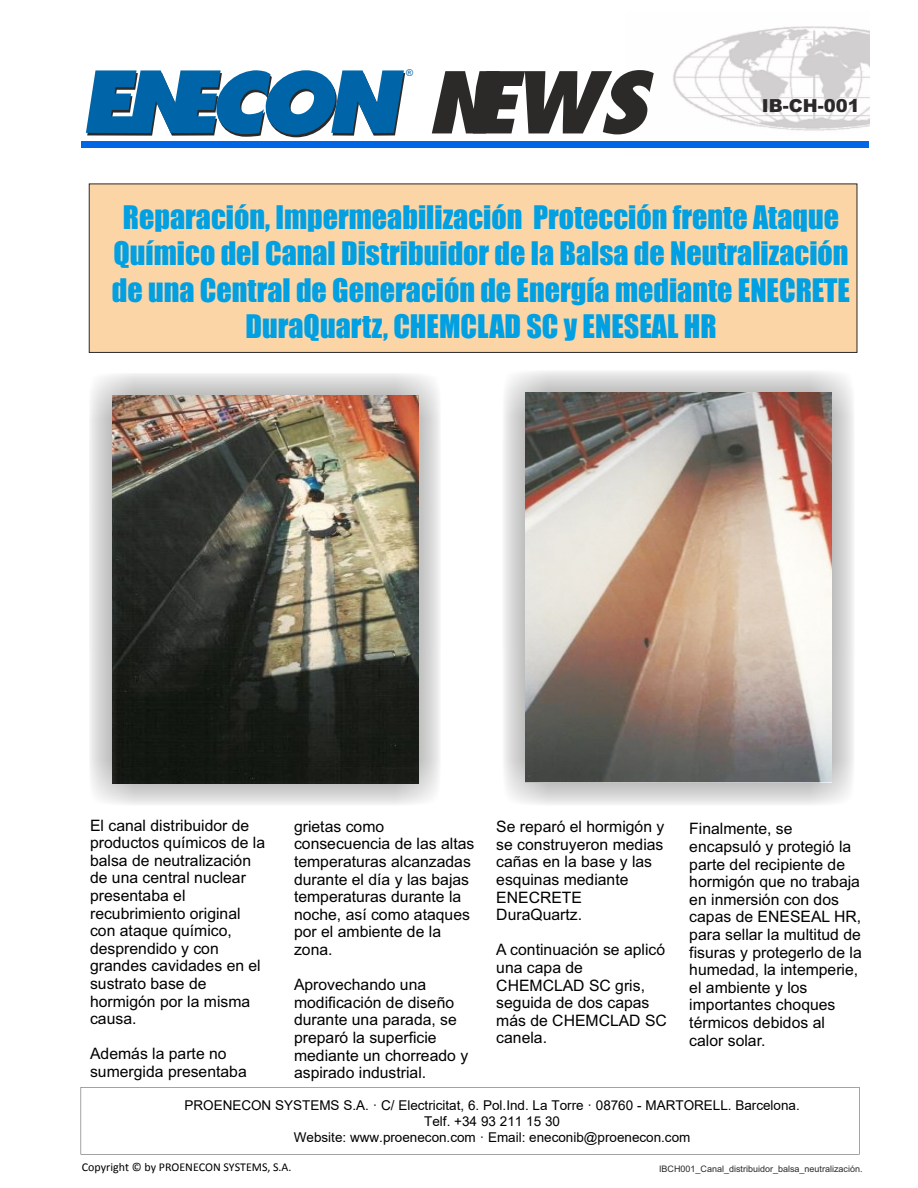
<style>
.page{position:relative;width:918px;height:1188px;background:#fff}
.page>*{position:absolute;margin:0;border:0;box-sizing:border-box;transform-origin:0 0}
.t1{font:italic 800 82.5px "Fujiyama";color:#2b2a29;scale:1.24 1}
.t2{font:30px/36.6px "Impact";color:#00a0e3;text-align:center}
.t3{font:900 18px "Arial";color:#2b2a29}
.t4{font:15.75px/17.5px "Arial";color:#000}
.t5{font:13.5px/16.2px "Arial";color:#000;text-align:center}
.t6{font:12px "Calibri";color:#000}
.t7{font:9.45px "Arial";color:#0065a8}
.t8{font:9px "Arial";color:#2b2a29}
</style>
<div class="page">
<img style="left:673px;top:26px;width:197px;height:105px">
<div style="left:82px;top:141px;width:787px;height:7px;background:#0066e6"></div>
<svg style="left:86px;top:70px;width:319px;height:67px"></svg>
<div style="left:89px;top:184px;width:768px;height:169px;background:#fcd5a6;border:1px solid #2b2a29"></div>
<div style="left:502px;top:370px;width:353px;height:436px;background:#2b2a29;opacity:.49"></div>
<img style="left:525px;top:393px;width:307px;height:390px">
<div style="left:89px;top:374px;width:351px;height:432px;background:#2b2a29;opacity:.49"></div>
<img style="left:112px;top:396px;width:306px;height:387px">
<svg style="left:81px;top:1087px;width:778px;height:68px"></svg>
<p class="t7" style="left:406px;top:70px;width:9px">®</p>
<h1 class="t1" style="left:426px;top:71px;width:180px">NEWS</h1>
<p class="t3" style="left:762px;top:99px;width:100px">IB-CH-001</p>
<h2 class="t2" style="left:112px;top:200px;width:740px">Reparación, Impermeabilización Protección frente Ataque Químico del Canal Distribuidor de la Balsa de Neutralización de una Central de Generación de Energía mediante ENECRETE DuraQuartz, CHEMCLAD SC y ENESEAL HR</h2>
<p class="t4" style="left:90px;top:818px;width:177px">El canal distribuidor de productos químicos de la balsa de neutralización de una central nuclear presentaba el recubrimiento original con ataque químico, desprendido y con grandes cavidades en el sustrato base de hormigón por la misma causa.</p>
<p class="t4" style="left:90px;top:1047px;width:158px">Además la parte no sumergida presentaba</p>
<p class="t4" style="left:294px;top:819px;width:182px">grietas como consecuencia de las altas temperaturas alcanzadas durante el día y las bajas temperaturas durante la noche, así como ataques por el ambiente de la zona.</p>
<p class="t4" style="left:294px;top:977px;width:176px">Aprovechando una modificación de diseño durante una parada, se preparó la superficie mediante un chorreado y aspirado industrial.</p>
<p class="t4" style="left:496px;top:819px;width:170px">Se reparó el hormigón y se construyeron medias cañas en la base y las esquinas mediante<br>ENECRETE<br>DuraQuartz.</p>
<p class="t4" style="left:496px;top:943px;width:172px">A continuación se aplicó una capa de<br>CHEMCLAD SC gris, seguida de dos capas más de CHEMCLAD SC canela.</p>
<p class="t4" style="left:689px;top:822px;width:174px">Finalmente, se encapsuló y protegió la parte del recipiente de hormigón que no trabaja en inmersión con dos capas de ENESEAL HR, para sellar la multitud de fisuras y protegerlo de la humedad, la intemperie, el ambiente y los importantes choques térmicos debidos al calor solar.</p>
<p class="t5" style="left:184px;top:1097px;width:617px">PROENECON SYSTEMS S.A. · C/ Electricitat, 6. Pol.Ind. La Torre · 08760 - MARTORELL. Barcelona.<br>Telf. +34 93 211 15 30<br>Website: www.proenecon.com · Email: eneconib@proenecon.com</p>
<p class="t6" style="left:82px;top:1162px;width:211px">Copyright © by PROENECON SYSTEMS, S.A.</p>
<p class="t8" style="left:659px;top:1165px;width:205px">IBCH001_Canal_distribuidor_balsa_neutralización.</p>
</div>
